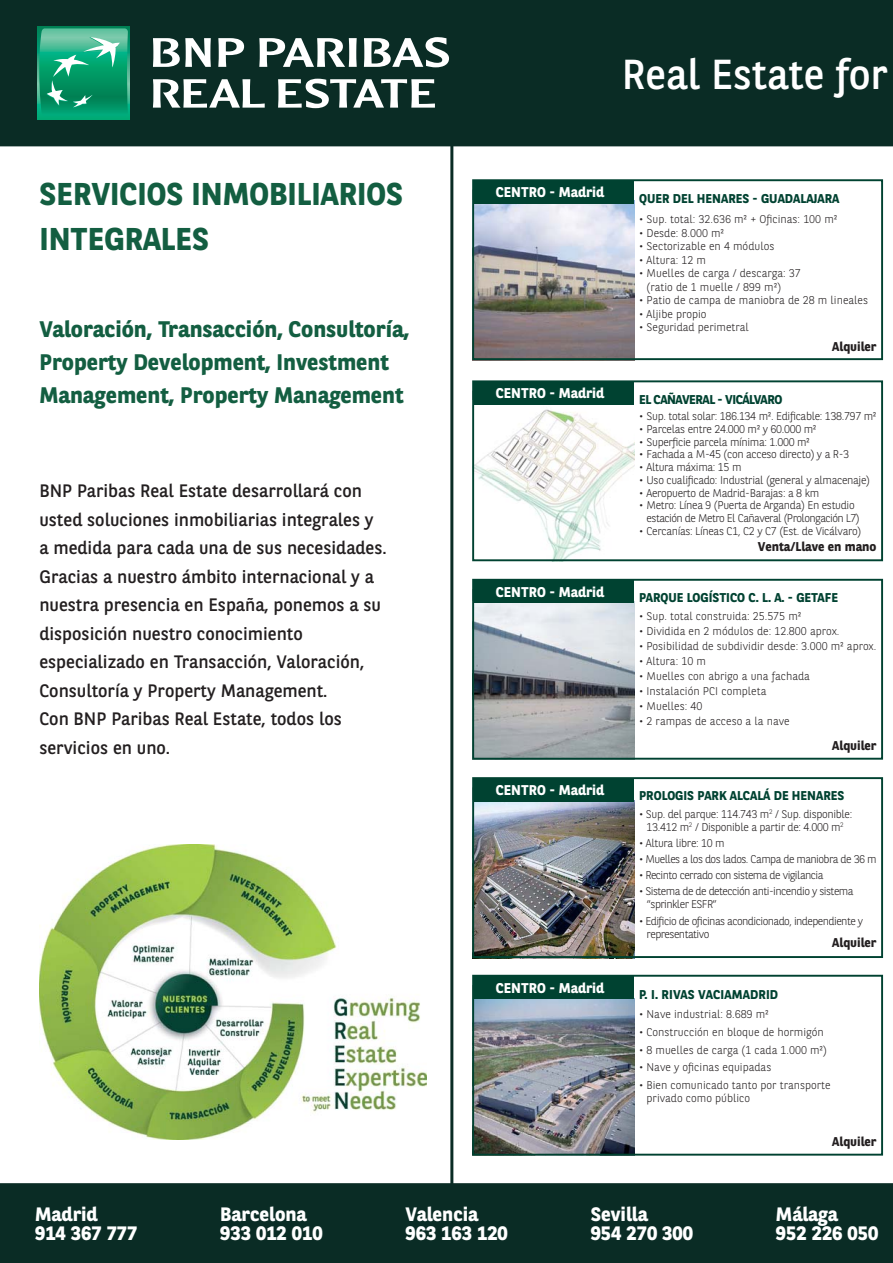
<style>
.page{position:relative;width:893px;height:1263px;background:#fff}
.page>*{position:absolute;margin:0;border:0;box-sizing:border-box;transform-origin:0 0}
.t1{font:41.85px "BNPP Sans";color:#fff}
.t2{font:700 31.5px/45px "BNPP Sans";color:#135e41}
.t3{font:700 22.5px/33px "BNPP Sans";color:#135e41}
.t4{font:700 19.35px/19.5px "BNPP Sans";color:#fff}
.t5{font:18px/28.5px "BNPP Sans";color:#231f20}
.t6{font:700 14.1px "BNPP Sans";color:#fff}
.t7{font:700 12.75px "BNPP Sans";color:#004231}
.t8{font:700 12.75px "BNPP Sans";color:#231f20}
.t9{font:700 12.75px "BNPP Sans";letter-spacing:-.035em;color:#004231}
.t10{font:300 11.25px/13px "BNPP Sans";color:#231f20}
.t11{font:300 11.25px/13px "BNPP Sans";letter-spacing:-.03em;color:#231f20;text-align:center}
.t12{font:300 11.25px/13px "BNPP Sans";letter-spacing:-.05em;color:#231f20}
</style>
<div class="page">
<div style="left:0;top:0;width:893px;height:146px;background:#0a2c25"></div>
<div style="left:0;top:1183px;width:893px;height:80px;background:#0a2c25"></div>
<img style="left:39px;top:844px;width:387px;height:295px">
<hr style="left:450px;top:144px;width:3px;height:1051px;background:#0a2c25">
<img style="left:475px;top:603px;width:159px;height:154px">
<div style="left:472px;top:579px;width:411px;height:181px;border:2px solid #004231"></div>
<div style="left:474px;top:580px;width:160px;height:23px;background:#004231"></div>
<img style="left:475px;top:999px;width:159px;height:154px">
<div style="left:472px;top:975px;width:411px;height:181px;border:2px solid #004231"></div>
<div style="left:474px;top:976px;width:160px;height:23px;background:#004231"></div>
<svg style="left:38px;top:27px;width:92px;height:92px"></svg>
<svg style="left:39px;top:28px;width:89px;height:88px;background:#2cab82"></svg>
<svg style="left:153px;top:38px;width:58px;height:29px"></svg>
<svg style="left:218px;top:38px;width:26px;height:29px"></svg>
<svg style="left:259px;top:38px;width:98px;height:29px"></svg>
<svg style="left:364px;top:37px;width:85px;height:30px"></svg>
<svg style="left:153px;top:79px;width:112px;height:29px"></svg>
<svg style="left:278px;top:79px;width:157px;height:29px"></svg>
<img style="left:475px;top:404px;width:159px;height:154px">
<div style="left:472px;top:380px;width:411px;height:181px;border:2px solid #004231"></div>
<div style="left:474px;top:381px;width:160px;height:23px;background:#004231"></div>
<img style="left:475px;top:801px;width:159px;height:154px">
<div style="left:472px;top:777px;width:411px;height:181px;border:2px solid #004231"></div>
<div style="left:474px;top:778px;width:160px;height:23px;background:#004231"></div>
<img style="left:475px;top:203px;width:159px;height:154px">
<div style="left:472px;top:179px;width:411px;height:181px;border:2px solid #004231"></div>
<div style="left:474px;top:180px;width:160px;height:23px;background:#004231"></div>
<h2 class="t2" style="left:39px;top:175px;width:365px">SERVICIOS INMOBILIARIOS<br>INTEGRALES</h2>
<h3 class="t3" style="left:39px;top:315px;width:371px">Valoración, Transacción, Consultoría,<br>Property Development, Investment<br>Management, Property Management</h3>
<p class="t5" style="left:39px;top:478px;width:349px">BNP Paribas Real Estate desarrollará con usted soluciones inmobiliarias integrales y a medida para cada una de sus necesidades.<br>Gracias a nuestro ámbito internacional y a nuestra presencia en España, ponemos a su disposición nuestro conocimiento especializado en Transacción, Valoración, Consultoría y Property Management.<br>Con BNP Paribas Real Estate, todos los servicios en uno.</p>
<h1 class="t1" style="left:622px;top:57px;width:267px">Real Estate for</h1>
<p class="t6" style="left:496px;top:187px;width:110px">CENTRO - Madrid</p>
<p class="t6" style="left:496px;top:388px;width:110px">CENTRO - Madrid</p>
<p class="t6" style="left:496px;top:586px;width:110px">CENTRO - Madrid</p>
<p class="t6" style="left:496px;top:785px;width:110px">CENTRO - Madrid</p>
<p class="t6" style="left:496px;top:982px;width:110px">CENTRO - Madrid</p>
<p class="t7" style="left:639px;top:194px;width:202px">QUER DEL HENARES - GUADALAJARA</p>
<p class="t10" style="left:639px;top:214px;width:200px">• Sup. total: 32.636 m² + Oficinas: 100 m²</p>
<p class="t10" style="left:639px;top:228px;width:87px">• Desde: 8.000 m²</p>
<p class="t10" style="left:639px;top:241px;width:137px">• Sectorizable en 4 módulos</p>
<p class="t10" style="left:639px;top:255px;width:68px">• Altura: 12 m</p>
<p class="t10" style="left:646px;top:268px;width:156px;line-height:13.5px;text-indent:-8px">• Muelles de carga / descarga: 37 (ratio de 1 muelle / 899 m²)</p>
<p class="t10" style="left:639px;top:295px;width:231px">• Patio de campa de maniobra de 28 m lineales</p>
<p class="t10" style="left:639px;top:308px;width:69px">• Aljibe propio</p>
<p class="t10" style="left:639px;top:322px;width:111px">• Seguridad perimetral</p>
<p class="t8" style="left:832px;top:342px;width:46px">Alquiler</p>
<p class="t9" style="left:639px;top:395px;width:145px">EL CAÑAVERAL - VICÁLVARO</p>
<p class="t11" style="left:639px;top:411px;width:239px">• Sup. total solar: 186.134 m². Edificable: 138.797 m²</p>
<p class="t11" style="left:639px;top:423px;width:179px">• Parcelas entre 24.000 m² y 60.000 m²</p>
<p class="t11" style="left:639px;top:436px;width:172px">• Superficie parcela mínima: 1.000 m²</p>
<p class="t11" style="left:639px;top:449px;width:211px">• Fachada a M-45 (con acceso directo) y a R-3</p>
<p class="t11" style="left:639px;top:462px;width:104px">• Altura máxima: 15 m</p>
<p class="t11" style="left:639px;top:474px;width:232px">• Uso cualificado: Industrial (general y almacenaje)</p>
<p class="t11" style="left:639px;top:487px;width:182px">• Aeropuerto de Madrid-Barajas: a 8 km</p>
<p class="t12" style="left:646px;top:500px;width:215px;text-indent:-8px">• Metro: Línea 9 (Puerta de Arganda) En estudio estación de Metro El Cañaveral (Prolongación L7)</p>
<p class="t11" style="left:639px;top:525px;width:224px">• Cercanías: Líneas C1, C2 y C7 (Est. de Vicálvaro)</p>
<p class="t8" style="left:758px;top:542px;width:120px">Venta/Llave en mano</p>
<p class="t7" style="left:639px;top:592px;width:200px">PARQUE LOGÍSTICO C. L. A. - GETAFE</p>
<p class="t10" style="left:639px;top:610px;width:164px">• Sup. total construida: 25.575 m²</p>
<p class="t10" style="left:639px;top:625px;width:202px">• Dividida en 2 módulos de: 12.800 aprox.</p>
<p class="t10" style="left:639px;top:640px;width:239px">• Posibilidad de subdividir desde: 3.000 m² aprox.</p>
<p class="t10" style="left:639px;top:655px;width:68px">• Altura: 10 m</p>
<p class="t10" style="left:639px;top:670px;width:172px">• Muelles con abrigo a una fachada</p>
<p class="t10" style="left:639px;top:685px;width:129px">• Instalación PCI completa</p>
<p class="t10" style="left:639px;top:700px;width:65px">• Muelles: 40</p>
<p class="t10" style="left:639px;top:715px;width:152px">• 2 rampas de acceso a la nave</p>
<p class="t8" style="left:832px;top:741px;width:46px">Alquiler</p>
<p class="t7" style="left:639px;top:791px;width:207px">PROLOGIS PARK ALCALÁ DE HENARES</p>
<p class="t11" style="left:639px;top:808px;width:215px">• Sup. del parque: 114.743 m<sup>2</sup> / Sup. disponible:<br>13.412 m<sup>2</sup> / Disponible a partir de: 4.000 m<sup>2</sup></p>
<p class="t11" style="left:639px;top:837px;width:87px">• Altura libre: 10 m</p>
<p class="t12" style="left:639px;top:853px;width:239px">• Muelles a los dos lados. Campa de maniobra de 36 m</p>
<p class="t12" style="left:639px;top:869px;width:186px">• Recinto cerrado con sistema de vigilancia</p>
<p class="t12" style="left:646px;top:885px;width:208px;text-indent:-7px">• Sistema de de detección anti-incendio y sistema “sprinkler ESFR”</p>
<p class="t12" style="left:646px;top:916px;width:218px;text-indent:-7px">• Edificio de oficinas acondicionado, independiente y representativo</p>
<p class="t8" style="left:832px;top:938px;width:46px">Alquiler</p>
<p class="t7" style="left:639px;top:989px;width:141px">P. I. RIVAS VACIAMADRID</p>
<p class="t10" style="left:639px;top:1009px;width:131px">• Nave industrial: 8.689 m²</p>
<p class="t10" style="left:639px;top:1027px;width:186px">• Construcción en bloque de hormigón</p>
<p class="t10" style="left:639px;top:1044px;width:189px">• 8 muelles de carga (1 cada 1.000 m²)</p>
<p class="t10" style="left:639px;top:1062px;width:134px">• Nave y oficinas equipadas</p>
<p class="t10" style="left:646px;top:1079px;width:186px;text-indent:-8px">• Bien comunicado tanto por transporte privado como público</p>
<p class="t8" style="left:832px;top:1137px;width:46px">Alquiler</p>
<h3 class="t4" style="left:35px;top:1207px;width:104px">Madrid<br>914 367 777</h3>
<h3 class="t4" style="left:220px;top:1207px;width:104px">Barcelona<br>933 012 010</h3>
<h3 class="t4" style="left:405px;top:1207px;width:104px">Valencia<br>963 163 120</h3>
<h3 class="t4" style="left:591px;top:1207px;width:104px">Sevilla<br>954 270 300</h3>
<h3 class="t4" style="left:776px;top:1207px;width:104px">Málaga<br>952 226 050</h3>
</div>
